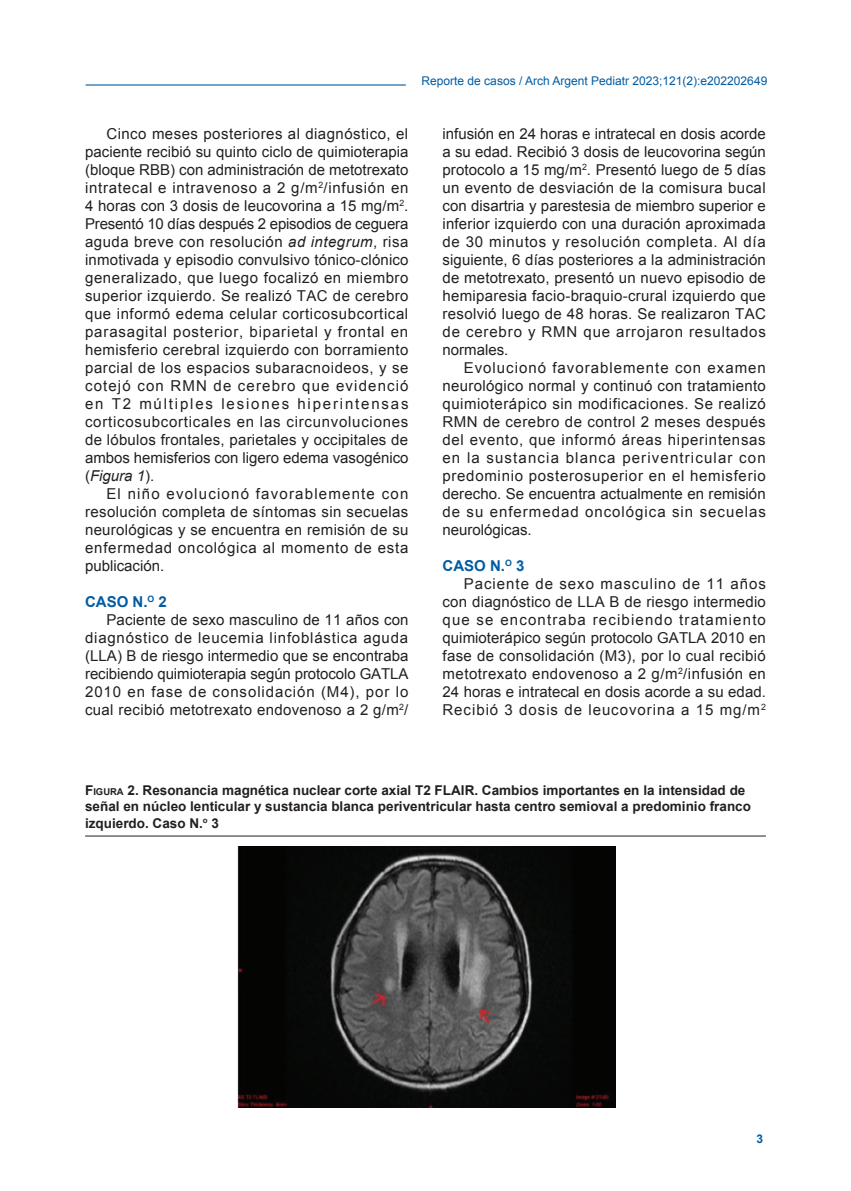
<style>
.page{position:relative;width:851px;height:1191px;background:#fff}
.page>*{position:absolute;margin:0;border:0;box-sizing:border-box;transform-origin:0 0}
.t1{font:15px/18px "Arial";letter-spacing:.02em;color:#231f20;text-align:justify}
.t2{font:15px "Arial";letter-spacing:.065em;color:#231f20}
.t3{font:15px "Arial";letter-spacing:-.005em;color:#231f20}
.t4{font:15px "Arial";letter-spacing:.05em;color:#231f20}
.t5{font:15px "Arial";color:#231f20}
.t6{font:15px "Arial";letter-spacing:.08em;color:#231f20}
.t7{font:15px "Arial";letter-spacing:.06em;color:#231f20}
.t8{font:700 15px "Arial";color:#015ca3}
.t9{font:700 13.5px/16.5px "Arial";color:#231f20}
.t10{font:12px "Arial";color:#015ca3}
.t11{font:700 12px "Arial";color:#015ca3}
.s1{font-style:inherit}
.s2{font-style:italic}
.s3{font-size:9.45px}
</style>
<div class="page">
<hr style="left:86px;top:84px;width:320px;height:2px;background:#015ca3">
<hr style="left:85px;top:835px;width:680px;height:1px;background:#231f20">
<img style="left:237px;top:846px;width:378px;height:261px">
<p class="t10" style="left:421px;top:73px;width:347px">Reporte de casos / Arch Argent Pediatr 202<span class="s1">3</span>;<span class="s1">121(2):</span>e202202649</p>
<p class="t1" style="left:85px;top:124px;width:325px;text-indent:21px">Cinco meses posteriores al diagnóstico, el paciente recibió su quinto ciclo de quimioterapia (bloque RBB) con administración de metotrexato intratecal e intravenoso a 2 g/m<sup>2</sup>/infusión en 4 horas con 3 dosis de leucovorina a 15 mg/m<sup>2</sup>.<br>Presentó 10 días después 2 episodios de ceguera aguda breve con resolución <span class="s2">ad integrum</span>, risa inmotivada y episodio convulsivo tónico-clónico generalizado, que luego focalizó en miembro superior izquierdo. Se realizó TAC de cerebro que informó edema celular corticosubcortical parasagital posterior, biparietal y frontal en hemisferio cerebral izquierdo con borramiento parcial de los espacios subaracnoideos, y se cotejó con RMN de cerebro que evidenció en T2 múltiples lesiones hiperintensas corticosubcorticales en las circunvoluciones de lóbulos frontales, parietales y occipitales de ambos hemisferios con ligero edema vasogénico (<span class="s2">Figura 1</span>).</p>
<p class="t1" style="left:85px;top:484px;width:325px;text-indent:21px">El niño evolucionó favorablemente con resolución completa de síntomas sin secuelas neurológicas y se encuentra en remisión de su enfermedad oncológica al momento de esta publicación.</p>
<p class="t8" style="left:85px;top:591px;width:83px">CASO N.<sup>O</sup> 2</p>
<p class="t1" style="left:106px;top:610px;width:303px">Paciente de sexo masculino de 11 años con</p>
<p class="t4" style="left:85px;top:627px;width:324px">diagnóstico de leucemia linfoblástica aguda</p>
<p class="t1" style="left:85px;top:646px;width:325px">(LLA) B de riesgo intermedio que se encontraba</p>
<p class="t3" style="left:85px;top:663px;width:325px">recibiendo quimioterapia según protocolo GATLA</p>
<p class="t7" style="left:85px;top:681px;width:325px">2010 en fase de consolidación (M4), por lo</p>
<p class="t1" style="left:85px;top:700px;width:325px">cual recibió metotrexato endovenoso a 2 g/m<sup>2</sup>/</p>
<p class="t1" style="left:442px;top:124px;width:325px">infusión en 24 horas e intratecal en dosis acorde a su edad. Recibió 3 dosis de leucovorina según protocolo a 15 mg/m<sup>2</sup>. Presentó luego de 5 días un evento de desviación de la comisura bucal con disartria y parestesia de miembro superior e inferior izquierdo con una duración aproximada de 30 minutos y resolución completa. Al día siguiente, 6 días posteriores a la administración de metotrexato, presentó un nuevo episodio de hemiparesia facio-braquio-crural izquierdo que resolvió luego de 48 horas. Se realizaron TAC de cerebro y RMN que arrojaron resultados normales.</p>
<p class="t1" style="left:442px;top:358px;width:325px;text-indent:21px">Evolucionó favorablemente con examen neurológico normal y continuó con tratamiento quimioterápico sin modificaciones. Se realizó RMN de cerebro de control 2 meses después del evento, que informó áreas hiperintensas en la sustancia blanca periventricular con predominio posterosuperior en el hemisferio derecho. Se encuentra actualmente en remisión de su enfermedad oncológica sin secuelas neurológicas.</p>
<p class="t8" style="left:442px;top:555px;width:83px">CASO N.<sup>O</sup> 3</p>
<p class="t2" style="left:463px;top:573px;width:303px">Paciente de sexo masculino de 11 años</p>
<p class="t1" style="left:442px;top:592px;width:325px">con diagnóstico de LLA B de riesgo intermedio</p>
<p class="t6" style="left:442px;top:609px;width:325px">que se encontraba recibiendo tratamiento</p>
<p class="t1" style="left:442px;top:628px;width:325px">quimioterápico según protocolo GATLA 2010 en</p>
<p class="t1" style="left:442px;top:646px;width:325px">fase de consolidación (M3), por lo cual recibió</p>
<p class="t1" style="left:442px;top:664px;width:325px">metotrexato endovenoso a 2 g/m<sup>2</sup>/infusión en</p>
<p class="t5" style="left:442px;top:681px;width:325px">24 horas e intratecal en dosis acorde a su edad.</p>
<p class="t2" style="left:442px;top:699px;width:325px">Recibió 3 dosis de leucovorina a 15 mg/m<sup>2</sup></p>
<p class="t9" style="left:85px;top:782px;width:667px"><span class="s1">F</span><span class="s3">IGURA</span> 2. Resonancia magnética nuclear corte axial T2 FLAIR. Cambios importantes en la intensidad de señal en núcleo lenticular y sustancia blanca periventricular hasta centro semioval a predominio franco izquierdo. Caso N.<sup>o</sup> 3</p>
<p class="t11" style="left:756px;top:1130px;width:8px">3</p>
</div>
